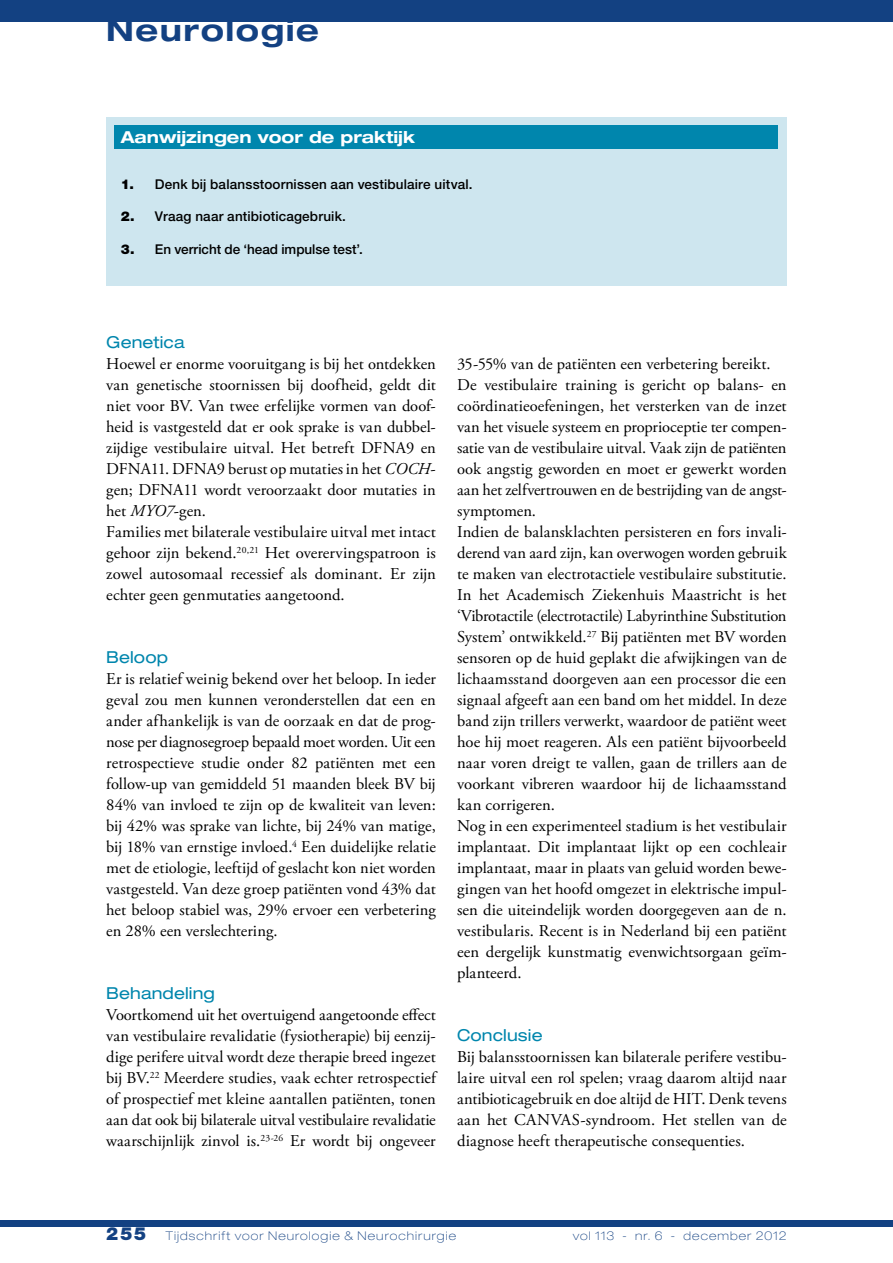
<style>
.page{position:relative;width:893px;height:1263px;background:#fff}
.page>*{position:absolute;margin:0;border:0;box-sizing:border-box;transform-origin:0 0}
.t1{font:700 expanded 30px "Helvetica Neue LT Std";letter-spacing:.05em;color:#134182}
.t2{font:16.5px/21px "Adobe Garamond Pro";color:#000;text-align:justify}
.t3{font:expanded 16.5px "Helvetica Neue LT Std";letter-spacing:.005em;color:#0086ad}
.t4{font:700 expanded 16.5px "Helvetica Neue LT Std";color:#fff}
.t5{font:500 13.5px "Helvetica Neue LT Std";letter-spacing:.01em;color:#000}
.t6{font:100 expanded 12px "Helvetica Neue LT Std";letter-spacing:.09em;color:#134182}
.s1{font-weight:900}
.s2{font-style:italic}
.s3{font-weight:900;font-stretch:normal;font-size:18px}
</style>
<div class="page">
<div style="left:0;top:1220px;width:893px;height:7px;background:#134182"></div>
<div style="left:0;top:0;width:893px;height:21px;background:#134182"></div>
<div style="left:106px;top:117px;width:681px;height:168px;background:#cee6ef"></div>
<div style="left:115px;top:126px;width:663px;height:23px;background:#0086ad"></div>
<h1 class="t1" style="left:106px;top:11px;width:214px">Neurologie</h1>
<p class="t4" style="left:121px;top:127px;width:296px">Aanwijzingen voor de praktijk</p>
<p class="t5" style="left:121px;top:176px;width:353px"><span class="s1">1.</span> Denk bij balansstoornissen aan vestibulaire uitval.</p>
<p class="t5" style="left:121px;top:208px;width:227px"><span class="s1">2.</span> Vraag naar antibioticagebruik.</p>
<p class="t5" style="left:121px;top:241px;width:244px"><span class="s1">3.</span> En verricht de ‘head impulse test’.</p>
<p class="t3" style="left:106px;top:332px;width:80px">Genetica</p>
<p class="t2" style="left:106px;top:354px;width:331px;text-align:left">Hoewel er enorme vooruitgang is bij het ontdekken van genetische stoornissen bij doofheid, geldt dit niet voor BV. Van twee erfelijke vormen van doof&shy;heid is vastgesteld dat er ook sprake is van dubbel&shy;zijdige vestibulaire uitval. Het betreft DFNA9 en DFNA11. DFNA9 berust op mutaties in het <span class="s2">COCH&shy;</span>gen; DFNA11 wordt veroorzaakt door mutaties in het <span class="s2">MYO7</span>-gen.<br>Families met bilaterale vestibulaire uitval met intact gehoor zijn bekend.<sup>20,21</sup> Het overervingspatroon is zowel autosomaal recessief als dominant. Er zijn echter geen genmutaties aangetoond.</p>
<p class="t3" style="left:106px;top:647px;width:63px">Beloop</p>
<p class="t2" style="left:106px;top:669px;width:331px">Er is relatief weinig bekend over het beloop. In ieder geval zou men kunnen veronderstellen dat een en ander afhankelijk is van de oorzaak en dat de prog&shy;nose per diagnosegroep bepaald moet worden. Uit een retrospectieve studie onder 82 patiënten met een follow-up van gemiddeld 51 maanden bleek BV bij 84% van invloed te zijn op de kwaliteit van leven: bij 42% was sprake van lichte, bij 24% van matige, bij 18% van ernstige invloed.<sup>4</sup> Een duidelijke relatie met de etiologie, leeftijd of geslacht kon niet worden vastgesteld. Van deze groep patiënten vond 43% dat het beloop stabiel was, 29% ervoer een verbetering en 28% een verslechtering.</p>
<p class="t3" style="left:106px;top:983px;width:110px">Behandeling</p>
<p class="t2" style="left:106px;top:1005px;width:331px">Voortkomend uit het overtuigend aangetoonde effect van vestibulaire revalidatie (fysiotherapie) bij eenzij&shy;dige perifere uitval wordt deze therapie breed ingezet bij BV.<sup>22</sup> Meerdere studies, vaak echter retrospectief of prospectief met kleine aantallen patiënten, tonen aan dat ook bij bilaterale uitval vestibulaire revalidatie waarschijnlijk zinvol is.<sup>23-26</sup> Er wordt bij ongeveer</p>
<p class="t2" style="left:457px;top:354px;width:331px;text-align:left">35-55% van de patiënten een verbetering bereikt.<br>De vestibulaire training is gericht op balans- en coördinatieoefeningen, het versterken van de inzet van het visuele systeem en proprioceptie ter compen&shy;satie van de vestibulaire uitval. Vaak zijn de patiënten ook angstig geworden en moet er gewerkt worden aan het zelfvertrouwen en de bestrijding van de angst&shy;symptomen.<br>Indien de balansklachten persisteren en fors invali&shy;derend van aard zijn, kan overwogen worden gebruik te maken van electrotactiele vestibulaire substitutie.<br>In het Academisch Ziekenhuis Maastricht is het ‘Vibrotactile (electrotactile) Labyrinthine Substitution System’ ontwikkeld.<sup>27</sup> Bij patiënten met BV worden sensoren op de huid geplakt die afwijkingen van de lichaamsstand doorgeven aan een processor die een signaal afgeeft aan een band om het middel. In deze band zijn trillers verwerkt, waardoor de patiënt weet hoe hij moet reageren. Als een patiënt bijvoorbeeld naar voren dreigt te vallen, gaan de trillers aan de voorkant vibreren waardoor hij de lichaamsstand kan corrigeren.<br>Nog in een experimenteel stadium is het vestibulair implantaat. Dit implantaat lijkt op een cochleair implantaat, maar in plaats van geluid worden bewe&shy;gingen van het hoofd omgezet in elektrische impul&shy;sen die uiteindelijk worden doorgegeven aan de n. vestibularis. Recent is in Nederland bij een patiënt een dergelijk kunstmatig evenwichtsorgaan geïm&shy;planteerd.</p>
<p class="t3" style="left:457px;top:1025px;width:87px">Conclusie</p>
<p class="t2" style="left:457px;top:1047px;width:331px">Bij balansstoornissen kan bilaterale perifere vestibu&shy;laire uitval een rol spelen; vraag daarom altijd naar antibioticagebruik en doe altijd de HIT. Denk tevens aan het CANVAS-syndroom. Het stellen van de diagnose heeft therapeutische consequenties.</p>
<p class="t6" style="left:106px;top:1228px;width:351px"><span class="s3">255</span> Tijdschrift voor Neurologie &amp; Neurochirurgie</p>
<p class="t6" style="left:573px;top:1228px;width:215px">vol 113 - nr. 6 - december 2012</p>
</div>
